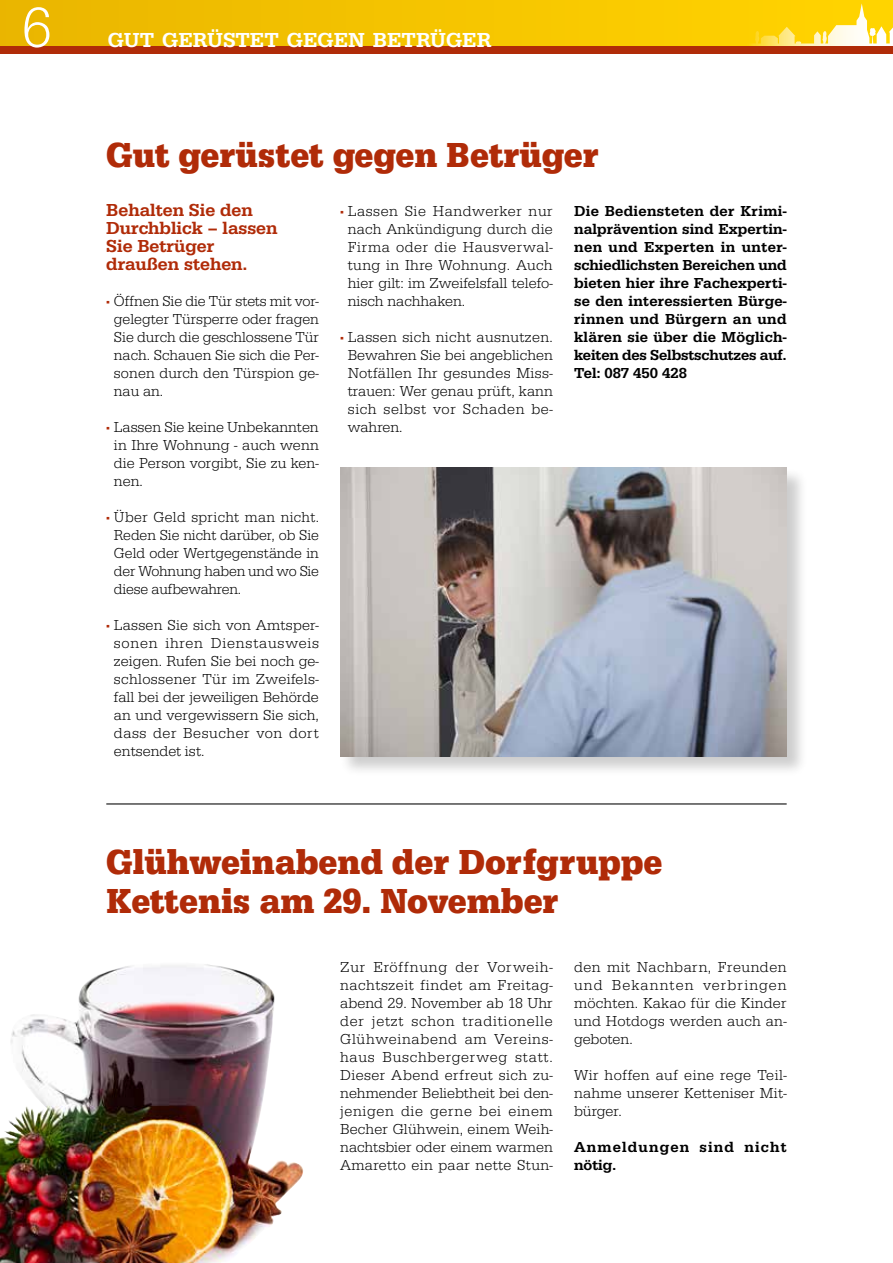
<style>
.page{position:relative;width:893px;height:1263px;background:#fff}
.page>*{position:absolute;margin:0;border:0;box-sizing:border-box;transform-origin:0 0}
.t1{font:58.5px "URW Egyptienne T Ligh";color:#fff}
.t2{font:36px/39px "URW Egyptienne T Bold Narr";color:#b02b08}
.t3{font:500 21px "URW Egyptienne T";color:#fff}
.t4{font:500 18px/18px "URW Egyptienne T";color:#b02b08}
.t5{font:15px/18px "URW Egyptienne T Ligh";letter-spacing:.005em;color:#000;text-align:justify}
.t6{font:500 15px/18px "URW Egyptienne T";color:#000;text-align:justify}
.t7{font:500 15px/18px "URW Egyptienne T";letter-spacing:.08em;color:#000}
</style>
<div class="page">
<div style="left:0;top:0;width:893px;height:47px;background:#f4c300"></div>
<svg style="left:746px;top:3px;width:146px;height:44px"></svg>
<div style="left:0;top:47px;width:893px;height:7px;background:#b02b08"></div>
<hr style="left:892px;top:0;width:1px;height:684px;background:#b02b08">
<hr style="left:892px;top:684px;width:1px;height:579px;background:#eab500">
<img style="left:0;top:964px;width:303px;height:299px">
<div style="left:340px;top:468px;width:468px;height:309px;background:#000;opacity:.2"></div>
<img style="left:340px;top:468px;width:447px;height:288px">
<hr style="left:106px;top:803px;width:681px;height:1px;background:#000">
<h1 class="t1" style="left:21px;top:-6px;width:33px">6</h1>
<h3 class="t3" style="left:108px;top:27px;width:385px">GUT GERÜSTET GEGEN BETRÜGER</h3>
<h2 class="t2" style="left:106px;top:135px;width:494px">Gut gerüstet gegen Betrüger</h2>
<p class="t4" style="left:106px;top:201px;width:173px">Behalten Sie den<br>Durchblick – lassen<br>Sie Betrüger draußen stehen.</p>
<p class="t5" style="left:114px;top:292px;width:207px">Öffnen Sie die Tür stets mit vor&shy;gelegter Türsperre oder fragen Sie durch die geschlossene Tür nach. Schauen Sie sich die Per&shy;sonen durch den Türspion ge&shy;nau an.</p>
<p class="t5" style="left:114px;top:418px;width:206px">Lassen Sie keine Unbekannten in Ihre Wohnung - auch wenn die Person vorgibt, Sie zu ken&shy;nen.</p>
<p class="t5" style="left:114px;top:508px;width:207px">Über Geld spricht man nicht.<br>Reden Sie nicht darüber, ob Sie Geld oder Wertgegenstände in der Wohnung haben und wo Sie diese aufbewahren.</p>
<p class="t5" style="left:114px;top:616px;width:207px">Lassen Sie sich von Amtsper&shy;sonen ihren Dienstausweis zeigen. Rufen Sie bei noch ge&shy;schlossener Tür im Zweifels&shy;fall bei der jeweiligen Behörde an und vergewissern Sie sich, dass der Besucher von dort entsendet ist.</p>
<p class="t5" style="left:348px;top:202px;width:207px">Lassen Sie Handwerker nur nach Ankündigung durch die Firma oder die Hausverwal&shy;tung in Ihre Wohnung. Auch hier gilt: im Zweifelsfall telefo&shy;nisch nachhaken.</p>
<p class="t5" style="left:348px;top:328px;width:207px">Lassen sich nicht ausnutzen.<br>Bewahren Sie bei angeblichen Notfällen Ihr gesundes Miss&shy;trauen: Wer genau prüft, kann sich selbst vor Schaden be&shy;wahren.</p>
<p class="t6" style="left:574px;top:202px;width:214px">Die Bediensteten der Krimi&shy;nalprävention sind Expertin&shy;nen und Experten in unter&shy;schiedlichsten Bereichen und bieten hier ihre Fachexperti&shy;se den interessierten Bürge&shy;rinnen und Bürgern an und klären sie über die Möglich&shy;keiten des Selbstschutzes auf.<br>Tel: 087 450 428</p>
<h2 class="t2" style="left:106px;top:842px;width:558px">Glühweinabend der Dorfgruppe<br>Kettenis am 29. November</h2>
<p class="t5" style="left:340px;top:958px;width:214px">Zur Eröffnung der Vorweih&shy;nachtszeit findet am Freitag&shy;abend 29. November ab 18 Uhr der jetzt schon traditionelle Glühweinabend am Vereins&shy;haus Buschbergerweg statt.<br>Dieser Abend erfreut sich zu&shy;nehmender Beliebtheit bei den&shy;jenigen die gerne bei einem Becher Glühwein, einem Weih&shy;nachtsbier oder einem warmen Amaretto ein paar nette Stun-</p>
<p class="t5" style="left:574px;top:958px;width:214px">den mit Nachbarn, Freunden und Bekannten verbringen möchten. Kakao für die Kinder und Hotdogs werden auch an&shy;geboten.</p>
<p class="t5" style="left:574px;top:1066px;width:214px">Wir hoffen auf eine rege Teil&shy;nahme unserer Ketteniser Mit&shy;bürger.</p>
<p class="t7" style="left:574px;top:1138px;width:214px">Anmeldungen sind nicht nötig.</p>
</div>
